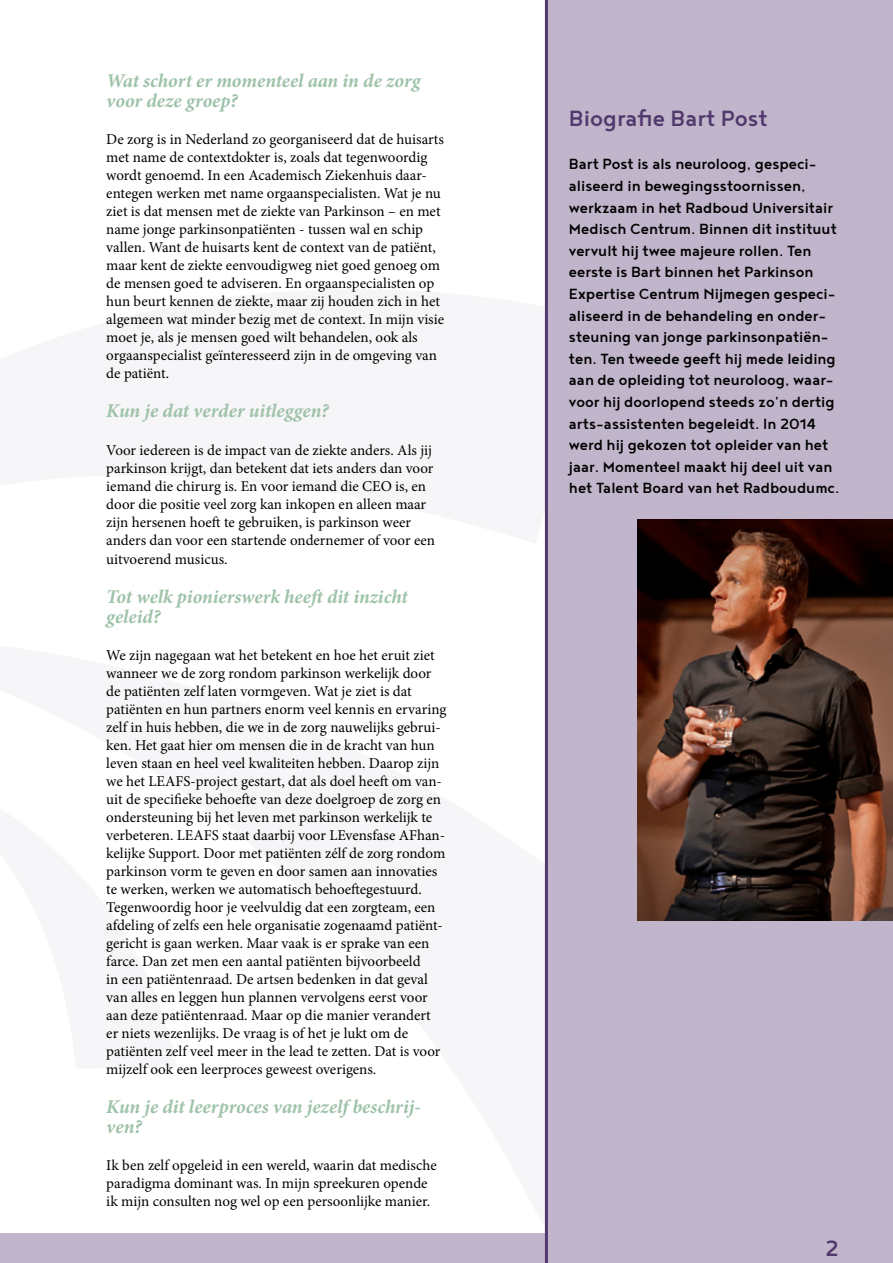
<style>
.page{position:relative;width:893px;height:1263px;background:#fff}
.page>*{position:absolute;margin:0;border:0;box-sizing:border-box;transform-origin:0 0}
.t1{font:500 27px "Noyh Geometric";color:#52396d}
.t2{font:italic 700 19.5px/19.5px "Minion Pro";color:#9ec2a8}
.t3{font:500 18px/21.6px "Noyh Geometric";color:#000}
.t4{font:15px/18px "Minion Pro";color:#000}
</style>
<div class="page">
<svg style="left:0;top:634px;width:545px;height:629px"></svg>
<svg style="left:0;top:762px;width:177px;height:307px"></svg>
<div style="left:548px;top:0;width:345px;height:1263px;background:#c0b5ca"></div>
<hr style="left:545px;top:0;width:3px;height:1263px;background:#52396d">
<img style="left:638px;top:519px;width:255px;height:402px">
<h2 class="t2" style="left:106px;top:71px;width:316px">Wat schort er momenteel aan in de zorg voor deze groep?</h2>
<p class="t4" style="left:106px;top:131px;width:339px">De zorg is in Nederland zo georganiseerd dat de huisarts met name de contextdokter is, zoals dat tegenwoordig wordt genoemd. In een Academisch Ziekenhuis daar&shy;entegen werken met name orgaanspecialisten. Wat je nu ziet is dat mensen met de ziekte van Parkinson – en met name jonge parkinsonpatiënten - tussen wal en schip vallen. Want de huisarts kent de context van de patiënt, maar kent de ziekte eenvoudigweg niet goed genoeg om de mensen goed te adviseren. En orgaanspecialisten op hun beurt kennen de ziekte, maar zij houden zich in het algemeen wat minder bezig met de context. In mijn visie moet je, als je mensen goed wilt behandelen, ook als orgaanspecialist geïnteresseerd zijn in de omgeving van de patiënt.</p>
<h2 class="t2" style="left:106px;top:401px;width:224px">Kun je dat verder uitleggen?</h2>
<p class="t4" style="left:106px;top:441px;width:330px">Voor iedereen is de impact van de ziekte anders. Als jij parkinson krijgt, dan betekent dat iets anders dan voor iemand die chirurg is. En voor iemand die CEO is, en door die positie veel zorg kan inkopen en alleen maar zijn hersenen hoeft te gebruiken, is parkinson weer anders dan voor een startende ondernemer of voor een</p>
<p class="t4" style="left:106px;top:551px;width:123px">uitvoerend musicus.</p>
<h2 class="t2" style="left:106px;top:587px;width:303px">Tot welk pionierswerk heeft dit inzicht geleid?</h2>
<p class="t4" style="left:106px;top:647px;width:342px">We zijn nagegaan wat het betekent en hoe het eruit ziet wanneer we de zorg rondom parkinson werkelijk door de patiënten zelf laten vormgeven. Wat je ziet is dat patiënten en hun partners enorm veel kennis en ervaring zelf in huis hebben, die we in de zorg nauwelijks gebrui&shy;ken. Het gaat hier om mensen die in de kracht van hun leven staan en heel veel kwaliteiten hebben. Daarop zijn we het LEAFS-project gestart, dat als doel heeft om van&shy;uit de specifieke behoefte van deze doelgroep de zorg en ondersteuning bij het leven met parkinson werkelijk te verbeteren. LEAFS staat daarbij voor LEvensfase AFhan&shy;kelijke Support. Door met patiënten zélf de zorg rondom parkinson vorm te geven en door samen aan innovaties te werken, werken we automatisch behoeftegestuurd.<br>Tegenwoordig hoor je veelvuldig dat een zorgteam, een afdeling of zelfs een hele organisatie zogenaamd patiënt&shy;gericht is gaan werken. Maar vaak is er sprake van een farce. Dan zet men een aantal patiënten bijvoorbeeld<br>in een patiëntenraad. De artsen bedenken in dat geval van alles en leggen hun plannen vervolgens eerst voor aan deze patiëntenraad. Maar op die manier verandert er niets wezenlijks. De vraag is of het je lukt om de patiënten zelf veel meer in the lead te zetten. Dat is voor mijzelf ook een leerproces geweest overigens.</p>
<h2 class="t2" style="left:106px;top:1097px;width:316px">Kun je dit leerproces van jezelf beschrij&shy;ven?</h2>
<p class="t4" style="left:106px;top:1157px;width:332px">Ik ben zelf opgeleid in een wereld, waarin dat medische paradigma dominant was. In mijn spreekuren opende ik mijn consulten nog wel op een persoonlijke manier.</p>
<h1 class="t1" style="left:569px;top:103px;width:200px">Biografie Bart Post</h1>
<p class="t3" style="left:569px;top:153px;width:272px">Bart Post is als neuroloog, gespeci&shy;aliseerd in bewegingsstoornissen, werkzaam in het Radboud Universitair Medisch Centrum. Binnen dit instituut vervult hij twee majeure rollen. Ten eerste is Bart binnen het Parkinson Expertise Centrum Nijmegen gespeci&shy;aliseerd in de behandeling en onder&shy;steuning van jonge parkinsonpatiën&shy;ten. Ten tweede geeft hij mede leiding aan de opleiding tot neuroloog, waar&shy;voor hij doorlopend steeds zo’n dertig arts-assistenten begeleidt. In 2014 werd hij gekozen tot opleider van het jaar. Momenteel maakt hij deel uit van het Talent Board van het Radboudumc.</p>
<h1 class="t1" style="left:825px;top:1232px;width:15px">2</h1>
</div>
